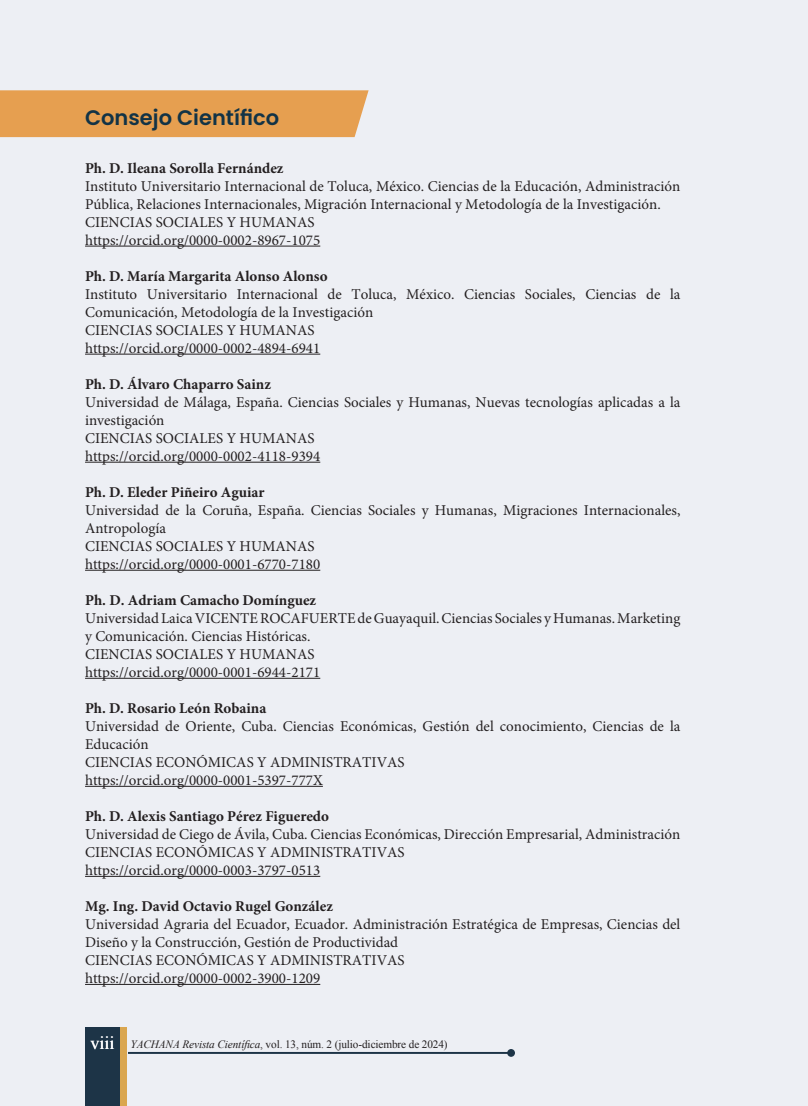
<style>
.page{position:relative;width:808px;height:1106px;background:#edeff4}
.page>*{position:absolute;margin:0;border:0;box-sizing:border-box;transform-origin:0 0}
.Volumen_Número_Fecha{font:600 21px "Poppins";color:#123346}
.t1{font:18px "Times New Roman";color:#fff}
.t2{font:15px/18px "Minion Pro";color:#231f20}
.t3{font:700 15px "Minion Pro";color:#231f20}
.t4{font:11.25px "Times New Roman";letter-spacing:-.01em;color:#231f20}
.s1{font-style:italic}
</style>
<div class="page">
<div style="left:85px;top:1027px;width:35px;height:79px;background:#1d3447"></div>
<div style="left:120px;top:1027px;width:6px;height:79px;background:#daa64f"></div>
<hr style="left:128px;top:1051px;width:383px;height:2px;background:#1d3447">
<div style="left:507px;top:1049px;width:8px;height:7px;background:#1d3447;border-radius:50%"></div>
<div style="left:0;top:90px;width:369px;height:47px;background:#e69f50"></div>
<hr style="left:85px;top:246px;width:235px;height:1px;background:#231f20">
<hr style="left:85px;top:354px;width:235px;height:1px;background:#231f20">
<hr style="left:85px;top:462px;width:235px;height:1px;background:#231f20">
<hr style="left:85px;top:570px;width:235px;height:1px;background:#231f20">
<hr style="left:85px;top:678px;width:235px;height:1px;background:#231f20">
<hr style="left:85px;top:786px;width:238px;height:1px;background:#231f20">
<hr style="left:85px;top:876px;width:235px;height:1px;background:#231f20">
<hr style="left:85px;top:984px;width:235px;height:1px;background:#231f20">
<p class="Volumen_Número_Fecha" style="left:85px;top:105px;width:196px">Consejo Científico</p>
<p class="t3" style="left:85px;top:159px;width:200px">Ph. D. Ileana Sorolla Fernández</p>
<p class="t2" style="left:85px;top:177px;width:597px">Instituto Universitario Internacional de Toluca, México. Ciencias de la Educación, Administración<br>Pública, Relaciones Internacionales, Migración Internacional y Metodología de la Investigación.</p>
<p class="t2" style="left:85px;top:213px;width:231px">CIENCIAS SOCIALES Y HUMANAS</p>
<p class="t2" style="left:85px;top:231px;width:237px">https://orcid.org/0000-0002-8967-1075</p>
<p class="t3" style="left:85px;top:267px;width:244px">Ph. D. María Margarita Alonso Alonso</p>
<p class="t2" style="left:85px;top:285px;width:597px">Instituto Universitario Internacional de Toluca, México. Ciencias Sociales, Ciencias de la<br>Comunicación, Metodología de la Investigación</p>
<p class="t2" style="left:85px;top:321px;width:231px">CIENCIAS SOCIALES Y HUMANAS</p>
<p class="t2" style="left:85px;top:339px;width:237px">https://orcid.org/0000-0002-4894-6941</p>
<p class="t3" style="left:85px;top:375px;width:188px">Ph. D. Álvaro Chaparro Sainz</p>
<p class="t2" style="left:85px;top:393px;width:597px">Universidad de Málaga, España. Ciencias Sociales y Humanas, Nuevas tecnologías aplicadas a la investigación</p>
<p class="t2" style="left:85px;top:429px;width:231px">CIENCIAS SOCIALES Y HUMANAS</p>
<p class="t2" style="left:85px;top:447px;width:237px">https://orcid.org/0000-0002-4118-9394</p>
<p class="t3" style="left:85px;top:483px;width:181px">Ph. D. Eleder Piñeiro Aguiar</p>
<p class="t2" style="left:85px;top:501px;width:597px">Universidad de la Coruña, España. Ciencias Sociales y Humanas, Migraciones Internacionales,<br>Antropología</p>
<p class="t2" style="left:85px;top:537px;width:231px">CIENCIAS SOCIALES Y HUMANAS</p>
<p class="t2" style="left:85px;top:555px;width:237px">https://orcid.org/0000-0001-6770-7180</p>
<p class="t3" style="left:85px;top:591px;width:233px">Ph. D. Adriam Camacho Domínguez</p>
<p class="t2" style="left:85px;top:609px;width:597px">Universidad Laica VICENTE ROCAFUERTE de Guayaquil. Ciencias Sociales y Humanas. Marketing y Comunicación. Ciencias Históricas.</p>
<p class="t2" style="left:85px;top:645px;width:231px">CIENCIAS SOCIALES Y HUMANAS</p>
<p class="t2" style="left:85px;top:663px;width:237px">https://orcid.org/0000-0001-6944-2171</p>
<p class="t3" style="left:85px;top:699px;width:183px">Ph. D. Rosario León Robaina</p>
<p class="t2" style="left:85px;top:717px;width:597px">Universidad de Oriente, Cuba. Ciencias Económicas, Gestión del conocimiento, Ciencias de la<br>Educación</p>
<p class="t2" style="left:85px;top:753px;width:321px">CIENCIAS ECONÓMICAS Y ADMINISTRATIVAS</p>
<p class="t2" style="left:85px;top:771px;width:239px">https://orcid.org/0000-0001-5397-777X</p>
<p class="t3" style="left:85px;top:807px;width:245px">Ph. D. Alexis Santiago Pérez Figueredo</p>
<p class="t2" style="left:85px;top:825px;width:597px">Universidad de Ciego de Ávila, Cuba. Ciencias Económicas, Dirección Empresarial, Administración</p>
<p class="t2" style="left:85px;top:843px;width:321px">CIENCIAS ECONÓMICAS Y ADMINISTRATIVAS</p>
<p class="t2" style="left:85px;top:861px;width:237px">https://orcid.org/0000-0003-3797-0513</p>
<p class="t3" style="left:85px;top:897px;width:249px">Mg. Ing. David Octavio Rugel González</p>
<p class="t2" style="left:85px;top:915px;width:597px">Universidad Agraria del Ecuador, Ecuador. Administración Estratégica de Empresas, Ciencias del<br>Diseño y la Construcción, Gestión de Productividad</p>
<p class="t2" style="left:85px;top:951px;width:321px">CIENCIAS ECONÓMICAS Y ADMINISTRATIVAS</p>
<p class="t2" style="left:85px;top:969px;width:237px">https://orcid.org/0000-0002-3900-1209</p>
<p class="t1" style="left:90px;top:1030px;width:26px">viii</p>
<p class="t4" style="left:131px;top:1036px;width:319px"><span class="s1">YACHANA Revista Científica</span>, vol. 13, núm. 2 (julio-diciembre de 2024)</p>
</div>
